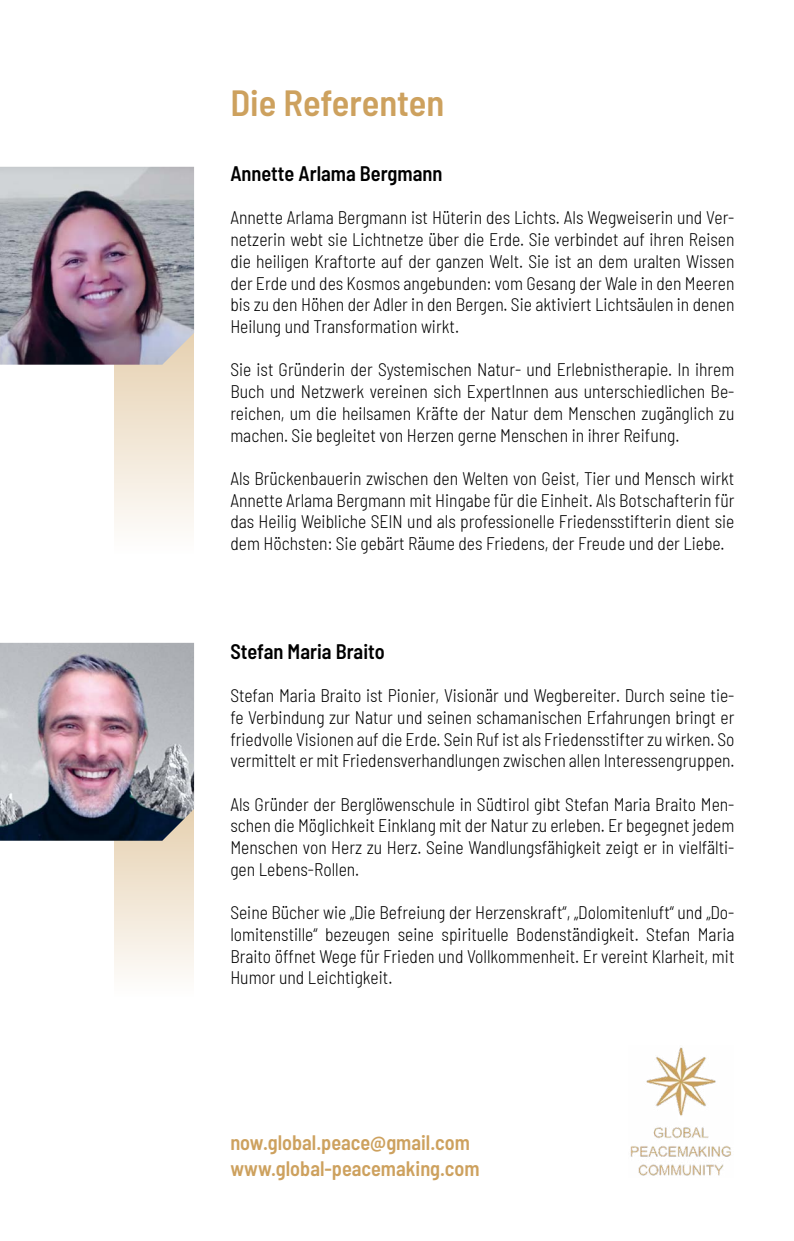
<style>
.page{position:relative;width:794px;height:1241px;background:#fff}
.page>*{position:absolute;margin:0;border:0;box-sizing:border-box;transform-origin:0 0}
.t1{font:600 semi-condensed 36.4px "Barlow";color:#cda15e}
.t2{font:600 semi-condensed 21px/25.7px "Barlow";color:#cda15e}
.t3{font:600 semi-condensed 21px "Barlow";color:#000}
.t4{font:300 semi-condensed 18.2px/21.7px "Barlow";color:#000;text-align:justify}
</style>
<div class="page">
<svg style="left:115px;top:364px;width:79px;height:164px;background:#f2e7d7"></svg>
<svg style="left:115px;top:840px;width:79px;height:135px;background:#f1e7d8"></svg>
<img style="left:630px;top:1047px;width:101px;height:129px">
<img style="left:0;top:167px;width:194px;height:197px">
<img style="left:0;top:642px;width:194px;height:198px">
<h1 class="t1" style="left:230px;top:76px;width:216px">Die Referenten</h1>
<p class="t3" style="left:230px;top:158px;width:214px">Annette Arlama Bergmann</p>
<p class="t4" style="left:230px;top:206px;width:505px">Annette Arlama Bergmann ist Hüterin des Lichts. Als Wegweiserin und Ver&shy;netzerin webt sie Lichtnetze über die Erde. Sie verbindet auf ihren Reisen die heiligen Kraftorte auf der ganzen Welt. Sie ist an dem uralten Wissen der Erde und des Kosmos angebunden: vom Gesang der Wale in den Meeren bis zu den Höhen der Adler in den Bergen. Sie aktiviert Lichtsäulen in denen Heilung und Transformation wirkt.</p>
<p class="t4" style="left:230px;top:357px;width:505px">Sie ist Gründerin der Systemischen Natur- und Erlebnistherapie. In ihrem Buch und Netzwerk vereinen sich ExpertInnen aus unterschiedlichen Be&shy;reichen, um die heilsamen Kräfte der Natur dem Menschen zugänglich zu machen. Sie begleitet von Herzen gerne Menschen in ihrer Reifung.</p>
<p class="t4" style="left:230px;top:466px;width:505px">Als Brückenbauerin zwischen den Welten von Geist, Tier und Mensch wirkt Annette Arlama Bergmann mit Hingabe für die Einheit. Als Botschafterin für das Heilig Weibliche SEIN und als professionelle Friedensstifterin dient sie dem Höchsten: Sie gebärt Räume des Friedens, der Freude und der Liebe.</p>
<p class="t3" style="left:230px;top:636px;width:156px">Stefan Maria Braito</p>
<p class="t4" style="left:230px;top:683px;width:505px">Stefan Maria Braito ist Pionier, Visionär und Wegbereiter. Durch seine tie&shy;fe Verbindung zur Natur und seinen schamanischen Erfahrungen bringt er friedvolle Visionen auf die Erde. Sein Ruf ist als Friedensstifter zu wirken. So vermittelt er mit Friedensverhandlungen zwischen allen Interessengruppen.</p>
<p class="t4" style="left:230px;top:791px;width:505px">Als Gründer der Berglöwenschule in Südtirol gibt Stefan Maria Braito Men&shy;schen die Möglichkeit Einklang mit der Natur zu erleben. Er begegnet jedem Menschen von Herz zu Herz. Seine Wandlungsfähigkeit zeigt er in vielfälti&shy;gen Lebens-Rollen.</p>
<p class="t4" style="left:230px;top:900px;width:505px">Seine Bücher wie „Die Befreiung der Herzenskraft“, „Dolomitenluft“ und „Do&shy;lomitenstille“ bezeugen seine spirituelle Bodenständigkeit. Stefan Maria Braito öffnet Wege für Frieden und Vollkommenheit. Er vereint Klarheit, mit Humor und Leichtigkeit.</p>
<p class="t2" style="left:230px;top:1127px;width:251px">now.global.peace@gmail.com www.global-peacemaking.com</p>
</div>
